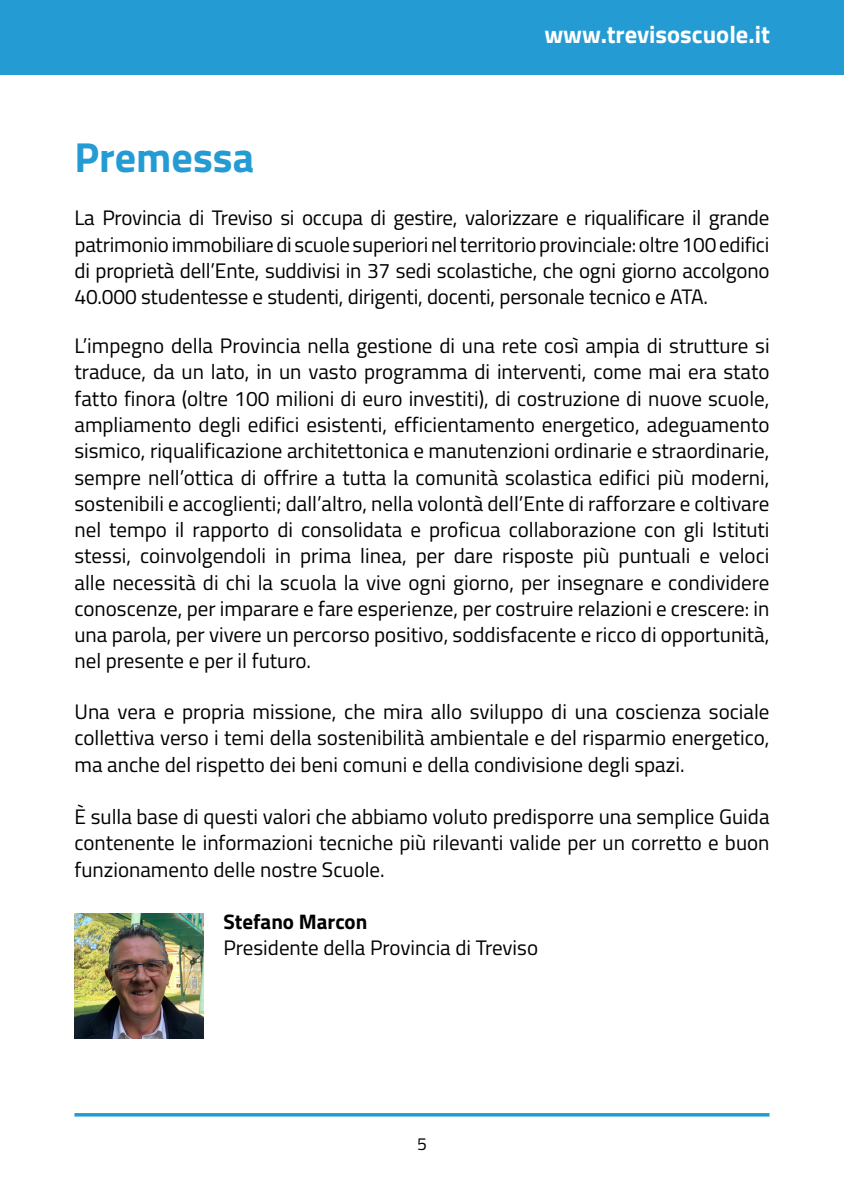
<style>
.page{position:relative;width:844px;height:1191px;background:#fff}
.page>*{position:absolute;margin:0;border:0;box-sizing:border-box;transform-origin:0 0}
.t1{font:700 42px "Titillium";color:#249cd3}
.t2{font:700 24.5px "Titillium";color:#fff}
.t3{font:21px/26.2px "Titillium";color:#000;text-align:justify}
.t4{font:700 21px "Titillium";color:#000}
.t5{font:17.5px "Titillium";color:#000}
</style>
<div class="page">
<div style="left:0;top:0;width:843px;height:75px;background:#249cd3"></div>
<img style="left:74px;top:913px;width:129px;height:125px">
<hr style="left:74px;top:1113px;width:695px;height:3px;background:#249cd3">
<h1 class="t1" style="left:74px;top:125px;width:181px">Premessa</h1>
<p class="t2" style="left:544px;top:16px;width:227px">www.trevisoscuole.it</p>
<p class="t3" style="left:74px;top:204px;width:696px">La Provincia di Treviso si occupa di gestire, valorizzare e riqualificare il grande patrimonio immobiliare di scuole superiori nel territorio provinciale: oltre 100 edifici di proprietà dell’Ente, suddivisi in 37 sedi scolastiche, che ogni giorno accolgono 40.000 studentesse e studenti, dirigenti, docenti, personale tecnico e ATA.</p>
<p class="t3" style="left:74px;top:332px;width:696px">L’impegno della Provincia nella gestione di una rete così ampia di strutture si traduce, da un lato, in un vasto programma di interventi, come mai era stato fatto finora (oltre 100 milioni di euro investiti), di costruzione di nuove scuole, ampliamento degli edifici esistenti, efficientamento energetico, adeguamento sismico, riqualificazione architettonica e manutenzioni ordinarie e straordinarie, sempre nell’ottica di offrire a tutta la comunità scolastica edifici più moderni, sostenibili e accoglienti; dall’altro, nella volontà dell’Ente di rafforzare e coltivare nel tempo il rapporto di consolidata e proficua collaborazione con gli Istituti stessi, coinvolgendoli in prima linea, per dare risposte più puntuali e veloci alle necessità di chi la scuola la vive ogni giorno, per insegnare e condividere conoscenze, per imparare e fare esperienze, per costruire relazioni e crescere: in una parola, per vivere un percorso positivo, soddisfacente e ricco di opportunità, nel presente e per il futuro.</p>
<p class="t3" style="left:74px;top:697px;width:696px">Una vera e propria missione, che mira allo sviluppo di una coscienza sociale collettiva verso i temi della sostenibilità ambientale e del risparmio energetico, ma anche del rispetto dei beni comuni e della condivisione degli spazi.</p>
<p class="t3" style="left:74px;top:802px;width:696px">È sulla base di questi valori che abbiamo voluto predisporre una semplice Guida contenente le informazioni tecniche più rilevanti valide per un corretto e buon funzionamento delle nostre Scuole.</p>
<p class="t4" style="left:223px;top:905px;width:145px">Stefano Marcon</p>
<p class="t3" style="left:223px;top:934px;width:316px">Presidente della Provincia di Treviso</p>
<p class="t5" style="left:417px;top:1130px;width:11px">5</p>
</div>
